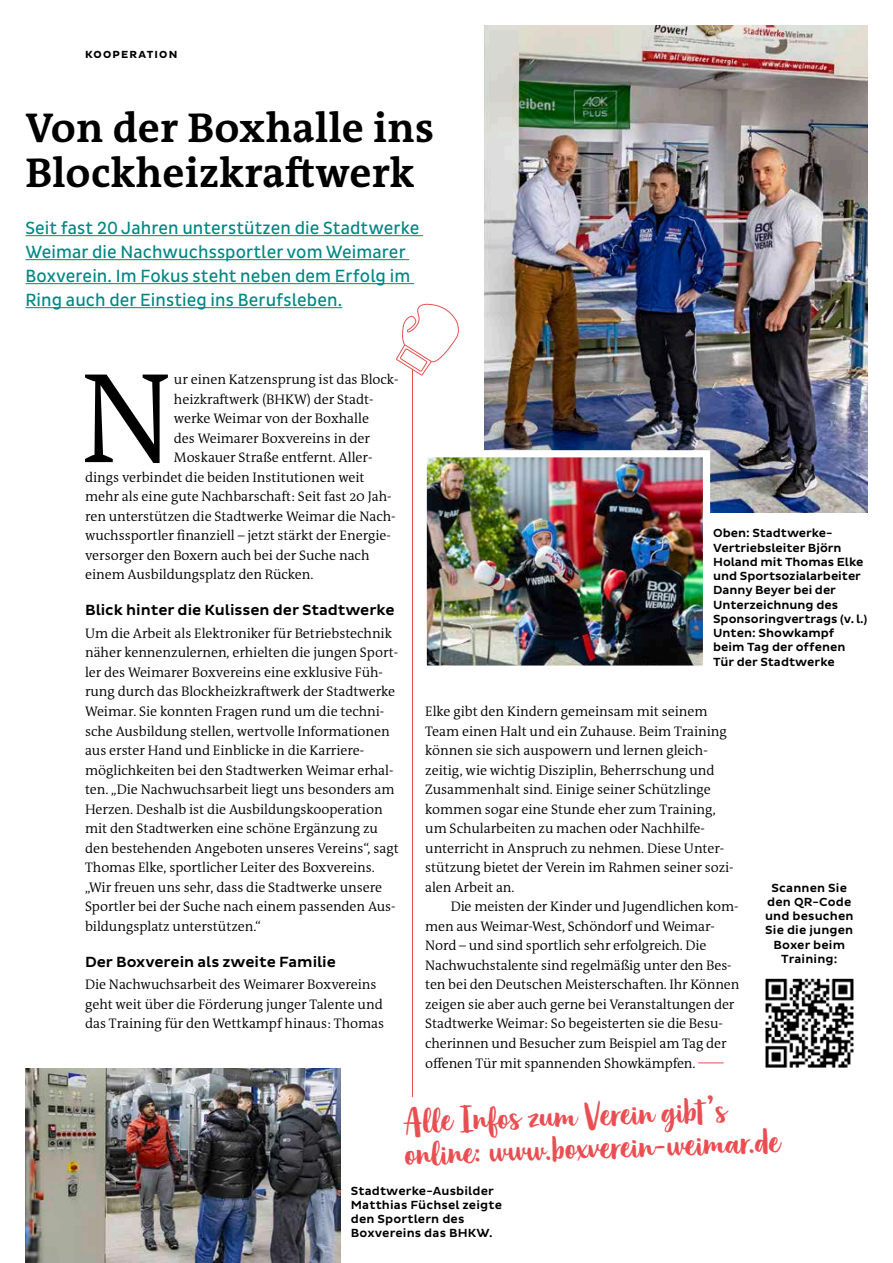
<style>
.page{position:relative;width:893px;height:1263px;background:#fff}
.page>*{position:absolute;margin:0;border:0;box-sizing:border-box;transform-origin:0 0}
.t1{font:300 129.6px "The Antiqua B W4";color:#000}
.t2{font:700 42px/45px "The Antiqua B W7";letter-spacing:.005em;color:#000}
.t3{font:36px/33px "Organika Script";color:#e94f52}
.t4{font:18px/24px "Pluto Sans Cond";letter-spacing:.005em;color:#008783}
.t5{font:500 15px "Pluto Sans";letter-spacing:-.005em;color:#000}
.t6{font:300 13.95px/19.5px "The Antiqua B W4";letter-spacing:-.005em;color:#000}
.t7{font:500 12px/14.2px "Pluto Sans";color:#000}
.t8{font:700 10.5px "Pluto Sans";letter-spacing:.115em;color:#000}
</style>
<div class="page">
<img style="left:26px;top:1068px;width:314px;height:195px">
<hr style="left:412px;top:368px;width:1px;height:729px;background:#e94f52">
<hr style="left:26px;top:235px;width:397px;height:1px;background:#008783">
<hr style="left:26px;top:259px;width:383px;height:1px;background:#008783">
<hr style="left:26px;top:283px;width:388px;height:1px;background:#008783">
<hr style="left:26px;top:307px;width:316px;height:1px;background:#008783">
<svg style="left:698px;top:1062px;width:26px;height:1px"></svg>
<img style="left:485px;top:26px;width:382px;height:486px">
<img style="left:428px;top:458px;width:274px;height:207px">
<div style="left:420px;top:450px;width:290px;height:223px;border:7px solid #fff"></div>
<img style="left:765px;top:978px;width:89px;height:90px">
<svg style="left:396px;top:304px;width:63px;height:72px"></svg>
<p class="t8" style="left:85px;top:49px;width:94px">KOOPERATION</p>
<h2 class="t2" style="left:26px;top:105px;width:410px">Von der Boxhalle ins<br>Blockheizkraftwerk</h2>
<p class="t4" style="left:26px;top:216px;width:395px">Seit fast 20 Jahren unterstützen die Stadtwerke Weimar die Nachwuchssportler vom Weimarer Boxverein. Im Fokus steht neben dem Erfolg im Ring auch der Einstieg ins Berufsleben.</p>
<h1 class="t1" style="left:80px;top:335px;width:96px">N</h1>
<p class="t6" style="left:174px;top:370px;width:226px">ur einen Katzensprung ist das Block-</p>
<p class="t6" style="left:174px;top:389px;width:201px">heizkraftwerk (BHKW) der Stadt-</p>
<p class="t6" style="left:174px;top:409px;width:197px">werke Weimar von der Boxhalle</p>
<p class="t6" style="left:174px;top:428px;width:197px">des Weimarer Boxvereins in der</p>
<p class="t6" style="left:174px;top:448px;width:200px">Moskauer Straße entfernt. Aller-</p>
<p class="t6" style="left:85px;top:467px;width:281px">dings verbindet die beiden Institutionen weit</p>
<p class="t6" style="left:85px;top:487px;width:308px">mehr als eine gute Nachbarschaft: Seit fast 20 Jah-</p>
<p class="t6" style="left:85px;top:506px;width:312px">ren unterstützen die Stadtwerke Weimar die Nach-</p>
<p class="t6" style="left:85px;top:526px;width:307px">wuchssportler finanziell – jetzt stärkt der Energie-</p>
<p class="t6" style="left:85px;top:545px;width:286px">versorger den Boxern auch bei der Suche nach</p>
<p class="t6" style="left:85px;top:565px;width:230px">einem Ausbildungsplatz den Rücken.</p>
<p class="t5" style="left:85px;top:602px;width:311px">Blick hinter die Kulissen der Stadtwerke</p>
<p class="t6" style="left:85px;top:623px;width:315px">Um die Arbeit als Elektroniker für Betriebstechnik näher kennenzulernen, erhielten die jungen Sport&shy;ler des Weimarer Boxvereins eine exklusive Füh&shy;rung durch das Blockheizkraftwerk der Stadtwerke Weimar. Sie konnten Fragen rund um die techni&shy;sche Ausbildung stellen, wertvolle Informationen aus erster Hand und Einblicke in die Karriere&shy;möglichkeiten bei den Stadtwerken Weimar erhal&shy;ten. „Die Nachwuchsarbeit liegt uns besonders am Herzen. Deshalb ist die Ausbildungskooperation mit den Stadtwerken eine schöne Ergänzung zu den bestehenden Angeboten unseres Vereins“, sagt Thomas Elke, sportlicher Leiter des Boxvereins. „Wir freuen uns sehr, dass die Stadtwerke unsere Sportler bei der Suche nach einem passenden Aus&shy;bildungsplatz unterstützen.“</p>
<p class="t5" style="left:85px;top:953px;width:252px">Der Boxverein als zweite Familie</p>
<p class="t6" style="left:85px;top:975px;width:301px">Die Nachwuchsarbeit des Weimarer Boxvereins geht weit über die Förderung junger Talente und das Training für den Wettkampf hinaus: Thomas</p>
<p class="t7" style="left:713px;top:527px;width:156px">Oben: Stadtwerke-<br>Vertriebsleiter Björn<br>Holand mit Thomas Elke und Sportsozialarbeiter<br>Danny Beyer bei der<br>Unterzeichnung des<br>Sponsoringvertrags (v. l.)<br>Unten: Showkampf beim Tag der offenen<br>Tür der Stadtwerke</p>
<p class="t6" style="left:425px;top:702px;width:310px">Elke gibt den Kindern gemeinsam mit seinem Team einen Halt und ein Zuhause. Beim Training können sie sich auspowern und lernen gleich&shy;zeitig, wie wichtig Disziplin, Beherrschung und Zusammenhalt sind. Einige seiner Schützlinge kommen sogar eine Stunde eher zum Training, um Schularbeiten zu machen oder Nachhilfe&shy;unterricht in Anspruch zu nehmen. Diese Unter&shy;stützung bietet der Verein im Rahmen seiner sozi&shy;alen Arbeit an.</p>
<p class="t6" style="left:425px;top:897px;width:316px;text-indent:26px">Die meisten der Kinder und Jugendlichen kom&shy;men aus Weimar-West, Schöndorf und Weimar-- Nord – und sind sportlich sehr erfolgreich. Die Nachwuchstalente sind regelmäßig unter den Bes&shy;ten bei den Deutschen Meisterschaften. Ihr Können zeigen sie aber auch gerne bei Veranstaltungen der Stadtwerke Weimar: So begeisterten sie die Besu&shy;cherinnen und Besucher zum Beispiel am Tag der offenen Tür mit spannenden Showkämpfen.</p>
<p class="t7" style="left:765px;top:881px;width:90px;text-align:center">Scannen Sie den QR-Code und besuchen<br>Sie die jungen<br>Boxer beim<br>Training:</p>
<h3 class="t3" style="left:402px;top:1105px;width:377px;rotate:-2deg">Alle Infos zum Verein gibt’s online: www.boxverein-weimar.de</h3>
<p class="t7" style="left:351px;top:1184px;width:153px">Stadtwerke-Ausbilder<br>Matthias Füchsel zeigte den Sportlern des<br>Boxvereins das BHKW.</p>
</div>
